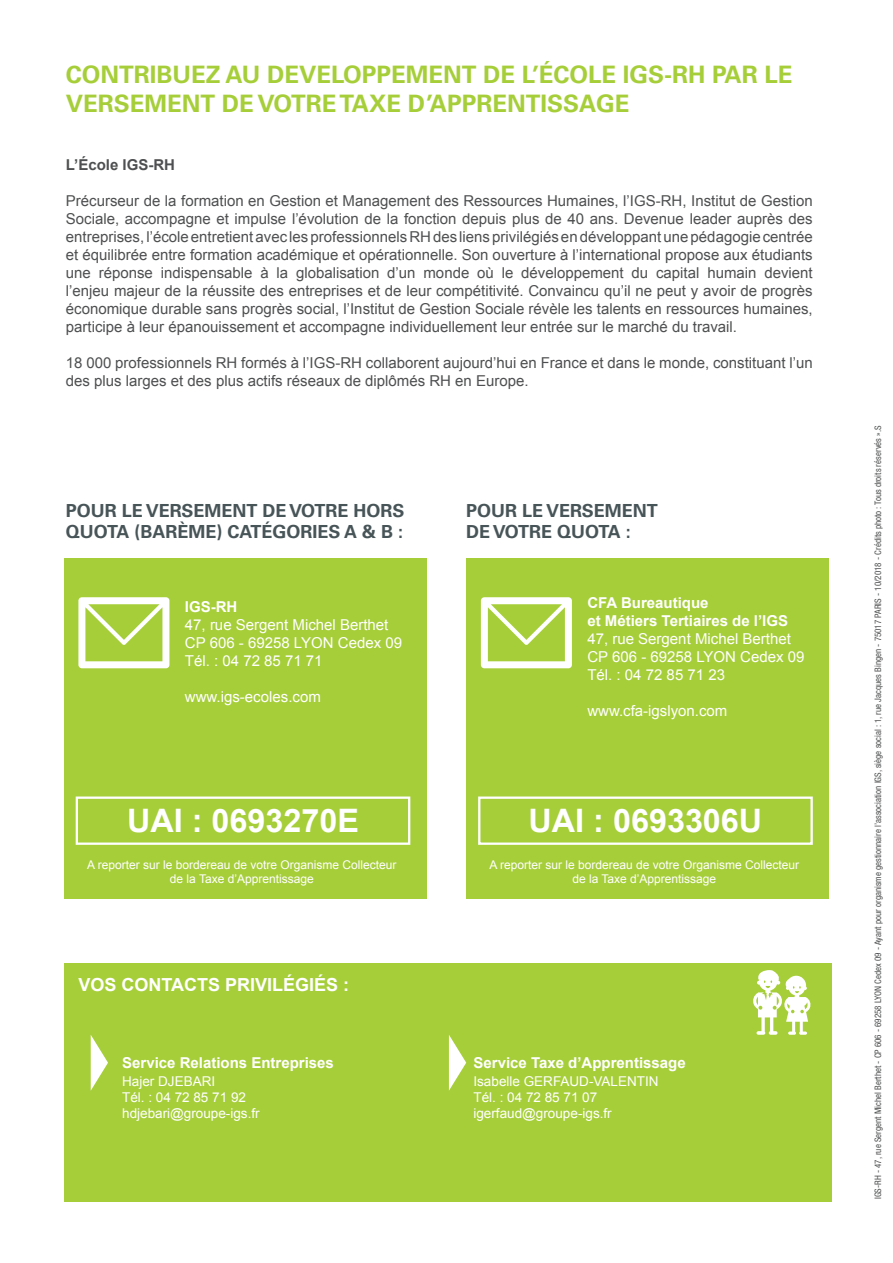
<style>
.page{position:relative;width:893px;height:1263px;background:#fff}
.page>*{position:absolute;margin:0;border:0;box-sizing:border-box;transform-origin:0 0}
.t1{font:700 32.4px "Arial";color:#fff}
.t2{font:700 24px/28.8px "Univers";color:#a6ce39}
.t3{font:700 18px/21.6px "Univers";color:#475458}
.t4{font:700 18px "Arial";color:#fff}
.t5{font:15px/18px "Arial";color:#4e4f50;text-align:justify}
.t6{font:15px/18px "Arial";color:#fff}
.t7{font:700 15px/18px "Arial";color:#fff}
.t8{font:700 15px "Arial";color:#4e4f50}
.t9{font:13.5px/16.2px "Arial";color:#fff}
.t10{font:12px/14.4px "Arial";color:#fff;text-align:center}
.t11{font:condensed 9px "Helvetica Neue";color:#4e4f50}
</style>
<div class="page">
<div style="left:64px;top:963px;width:768px;height:239px;background:#a6ce39"></div>
<svg style="left:91px;top:1035px;width:17px;height:55px"></svg>
<svg style="left:449px;top:1035px;width:17px;height:56px"></svg>
<svg style="left:753px;top:970px;width:58px;height:65px"></svg>
<div style="left:64px;top:558px;width:363px;height:340px;background:#a6ce39"></div>
<div style="left:466px;top:558px;width:363px;height:340px;background:#a6ce39"></div>
<div style="left:76px;top:796px;width:334px;height:49px;border:2px solid #fff"></div>
<div style="left:478px;top:796px;width:335px;height:49px;border:2px solid #fff"></div>
<svg style="left:78px;top:597px;width:91px;height:71px"></svg>
<svg style="left:481px;top:597px;width:91px;height:71px"></svg>
<h2 class="t2" style="left:66px;top:61px;width:728px">CONTRIBUEZ AU DEVELOPPEMENT DE L’ÉCOLE IGS-RH PAR LE<br>VERSEMENT DE VOTRE TAXE D’APPRENTISSAGE</h2>
<p class="t8" style="left:66px;top:155px;width:111px">L’École IGS-RH</p>
<p class="t5" style="left:66px;top:192px;width:748px">Précurseur de la formation en Gestion et Management des Ressources Humaines, l’IGS-RH, Institut de Gestion Sociale, accompagne et impulse l’évolution de la fonction depuis plus de 40 ans. Devenue leader auprès des entreprises, l’école entretient avec les professionnels RH des liens privilégiés en développant une pédagogie centrée et équilibrée entre formation académique et opérationnelle. Son ouverture à l’international propose aux étudiants une réponse indispensable à la globalisation d’un monde où le développement du capital humain devient l’enjeu majeur de la réussite des entreprises et de leur compétitivité. Convaincu qu’il ne peut y avoir de progrès économique durable sans progrès social, l’Institut de Gestion Sociale révèle les talents en ressources humaines, participe à leur épanouissement et accompagne individuellement leur entrée sur le marché du travail.</p>
<p class="t5" style="left:66px;top:354px;width:748px">18 000 professionnels RH formés à l’IGS-RH collaborent aujourd’hui en France et dans le monde, constituant l’un des plus larges et des plus actifs réseaux de diplômés RH en Europe.</p>
<p class="t3" style="left:66px;top:499px;width:340px">POUR LE VERSEMENT DE VOTRE HORS<br>QUOTA (BARÈME) CATÉGORIES A &amp; B :</p>
<p class="t3" style="left:466px;top:499px;width:193px">POUR LE VERSEMENT<br>DE VOTRE QUOTA :</p>
<p class="t7" style="left:185px;top:598px;width:54px">IGS-RH</p>
<p class="t6" style="left:185px;top:616px;width:219px">47, rue Sergent Michel Berthet<br>CP 606 - 69258 LYON Cedex 09<br>Tél. : 04 72 85 71 71</p>
<p class="t6" style="left:185px;top:688px;width:137px">www.igs-ecoles.com</p>
<p class="t7" style="left:587px;top:594px;width:202px">CFA Bureautique<br>et Métiers Tertiaires de l’IGS</p>
<p class="t6" style="left:587px;top:630px;width:219px">47, rue Sergent Michel Berthet<br>CP 606 - 69258 LYON Cedex 09<br>Tél. : 04 72 85 71 23</p>
<p class="t6" style="left:587px;top:702px;width:142px">www.cfa-igslyon.com</p>
<h1 class="t1" style="left:127px;top:799px;width:233px">UAI : 0693270E</h1>
<h1 class="t1" style="left:529px;top:799px;width:235px">UAI : 0693306U</h1>
<p class="t10" style="left:87px;top:857px;width:311px">A reporter sur le bordereau de votre Organisme Collecteur de la Taxe d’Apprentissage</p>
<p class="t10" style="left:490px;top:857px;width:311px">A reporter sur le bordereau de votre Organisme Collecteur de la Taxe d’Apprentissage</p>
<p class="t4" style="left:78px;top:973px;width:272px">VOS CONTACTS PRIVILÉGIÉS :</p>
<p class="t7" style="left:122px;top:1054px;width:213px">Service Relations Entreprises</p>
<p class="t9" style="left:122px;top:1073px;width:139px">Hajer DJEBARI<br>Tél. : 04 72 85 71 92 hdjebari@groupe-igs.fr</p>
<p class="t7" style="left:473px;top:1054px;width:214px">Service Taxe d’Apprentissage</p>
<p class="t9" style="left:473px;top:1073px;width:187px">Isabelle GERFAUD-VALENTIN<br>Tél. : 04 72 85 71 07 igerfaud@groupe-igs.fr</p>
<p class="t11" style="left:873px;top:1199px;width:775px;rotate:-90deg">IGS-RH - 47, rue Sergent Michel Berthet - CP 606 - 69258 LYON Cedex 09 - Ayant pour organisme gestionnaire l’association IGS, siège social : 1, rue Jacques Bingen - 75017 PARIS - 10/2018 - Crédits photo : Tous droits réservés ».S</p>
</div>
